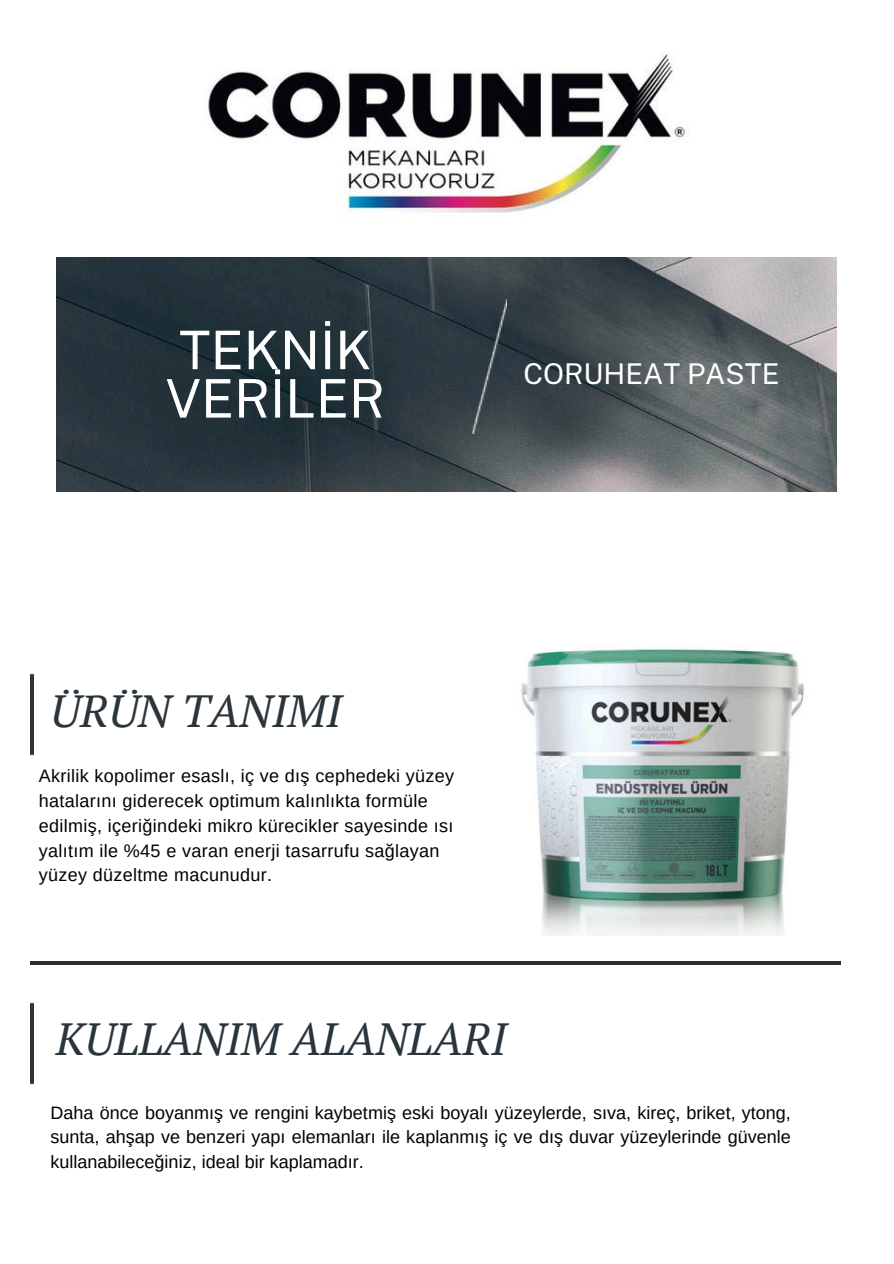
<style>
.page{position:relative;width:894px;height:1264px;background:#fff}
.page>*{position:absolute;margin:0;border:0;box-sizing:border-box;transform-origin:0 0}
.t1{font:53.25px/48.3px "Public Sans";color:#fff}
.t2{font:italic 45px "PT Serif";color:#2a353b}
.t3{font:28.5px "Public Sans";color:#fff}
.t4{font:18px/24.8px "Arimo";letter-spacing:.02em;color:#000;text-align:justify}
</style>
<div class="page">
<img style="left:57px;top:257px;width:779px;height:234px">
<img style="left:471px;top:300px;width:35px;height:134px">
<img style="left:30px;top:673px;width:4px;height:83px">
<hr style="left:30px;top:961px;width:810px;height:3px;background:#2e2d2c">
<img style="left:208px;top:54px;width:479px;height:159px">
<img style="left:30px;top:1002px;width:4px;height:83px">
<img style="left:521px;top:649px;width:283px;height:286px">
<h1 class="t1" style="left:165px;top:322px;width:221px">TEKNİK<br>VERİLER</h1>
<h3 class="t3" style="left:523px;top:353px;width:257px">CORUHEAT PASTE</h3>
<h2 class="t2" style="left:50px;top:682px;width:293px">ÜRÜN TANIMI</h2>
<p class="t4" style="left:39px;top:763px;width:417px;text-align:left">Akrilik kopolimer esaslı, iç ve dış cephedeki yüzey hatalarını giderecek optimum kalınlıkta formüle edilmiş, içeriğindeki mikro kürecikler sayesinde ısı yalıtım ile %45 e varan enerji tasarrufu sağlayan yüzey düzeltme macunudur.</p>
<h2 class="t2" style="left:56px;top:1009px;width:452px">KULLANIM ALANLARI</h2>
<p class="t4" style="left:50px;top:1100px;width:741px">Daha önce boyanmış ve rengini kaybetmiş eski boyalı yüzeylerde, sıva, kireç, briket, ytong, sunta, ahşap ve benzeri yapı elemanları ile kaplanmış iç ve dış duvar yüzeylerinde güvenle kullanabileceğiniz, ideal bir kaplamadır.</p>
</div>
